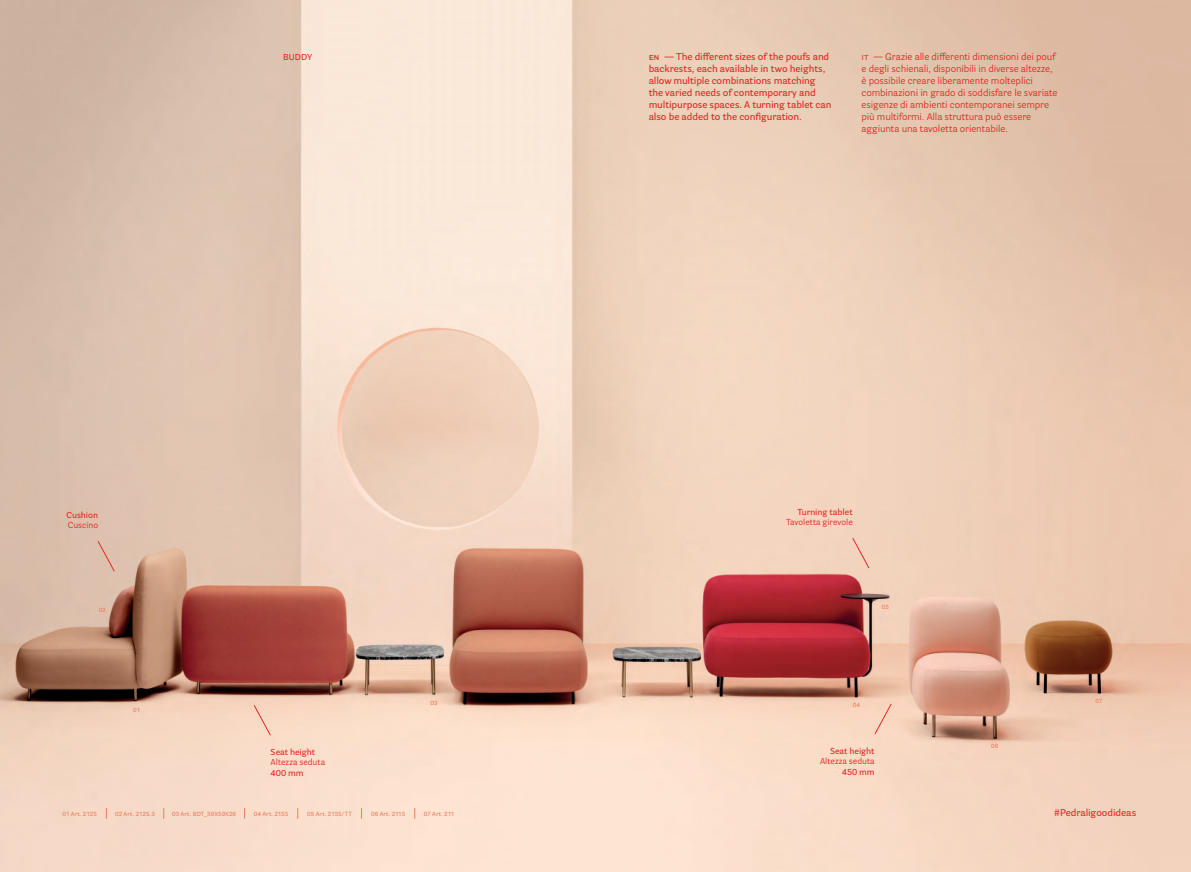
<style>
.page{position:relative;width:1191px;height:872px;background:#fff}
.page>*{position:absolute;margin:0;border:0;box-sizing:border-box;transform-origin:0 0}
.t1{font:9.75px/12px "Parry Grotesque Pro";letter-spacing:-.01em;color:#e42a25}
.t2{font:600 9.75px/12px "Parry Grotesque Pro";letter-spacing:-.01em;color:#e42a25}
.t3{font:600 8.62px "Parry Grotesque Pro";letter-spacing:-.01em;color:#e42a25}
.t4{font:8.62px "Parry Grotesque Pro";color:#e42a25}
.t5{font:600 6px "Parry Grotesque Pro";letter-spacing:.005em;color:#ed7c5c}
</style>
<div class="page">
<img style="left:0;top:0;width:1191px;height:872px">
<svg style="left:97px;top:540px;width:18px;height:32px"></svg>
<svg style="left:852px;top:537px;width:17px;height:32px"></svg>
<svg style="left:874px;top:703px;width:18px;height:32px"></svg>
<svg style="left:253px;top:704px;width:18px;height:32px"></svg>
<p class="t3" style="left:283px;top:51px;width:13px">Buddy</p>
<p class="t2" style="left:648px;top:51px;width:184px">en — The different sizes of the poufs and backrests, each available in two heights, allow multiple combinations matching the varied needs of contemporary and multipurpose spaces. A turning tablet can also be added to the configuration.</p>
<p class="t1" style="left:861px;top:51px;width:197px">it — Grazie alle differenti dimensioni dei pouf e degli schienali, disponibili in diverse altezze, è possibile creare liberamente molteplici combinazioni in grado di soddisfare le svariate esigenze di ambienti contemporanei sempre più multiformi. Alla struttura può essere aggiunta una tavoletta orientabile.</p>
<p class="t3" style="left:67px;top:509px;width:33px">Cushion</p>
<p class="t4" style="left:68px;top:519px;width:32px">Cuscino</p>
<p class="t5" style="left:99px;top:605px;width:9px">02</p>
<p class="t5" style="left:133px;top:705px;width:9px">01</p>
<p class="t3" style="left:271px;top:745px;width:46px">Seat height</p>
<p class="t4" style="left:271px;top:756px;width:56px">Altezza seduta</p>
<p class="t3" style="left:271px;top:766px;width:35px">400 mm</p>
<p class="t3" style="left:797px;top:505px;width:57px">Turning tablet</p>
<p class="t4" style="left:786px;top:516px;width:68px">Tavoletta girevole</p>
<p class="t5" style="left:881px;top:602px;width:9px">05</p>
<p class="t5" style="left:430px;top:698px;width:9px">03</p>
<p class="t5" style="left:1095px;top:697px;width:9px">07</p>
<p class="t5" style="left:991px;top:742px;width:9px">06</p>
<p class="t5" style="left:853px;top:700px;width:9px">04</p>
<p class="t3" style="left:830px;top:744px;width:46px">Seat height</p>
<p class="t4" style="left:820px;top:755px;width:56px">Altezza seduta</p>
<p class="t3" style="left:842px;top:765px;width:34px">450 mm</p>
<p class="t5" style="left:63px;top:809px;width:36px">01 Art. 212S</p>
<p class="t5" style="left:115px;top:809px;width:41px">02 Art. 212S.3</p>
<p class="t5" style="left:172px;top:809px;width:66px">03 Art. BDT_59X59X26</p>
<p class="t5" style="left:254px;top:809px;width:36px">04 Art. 215S</p>
<p class="t5" style="left:307px;top:809px;width:46px">05 Art. 215S/TT</p>
<p class="t5" style="left:371px;top:809px;width:36px">06 Art. 211S</p>
<p class="t5" style="left:424px;top:809px;width:32px">07 Art. 211</p>
<p class="t2" style="left:1054px;top:806px;width:84px">#Pedraligoodideas</p>
</div>
